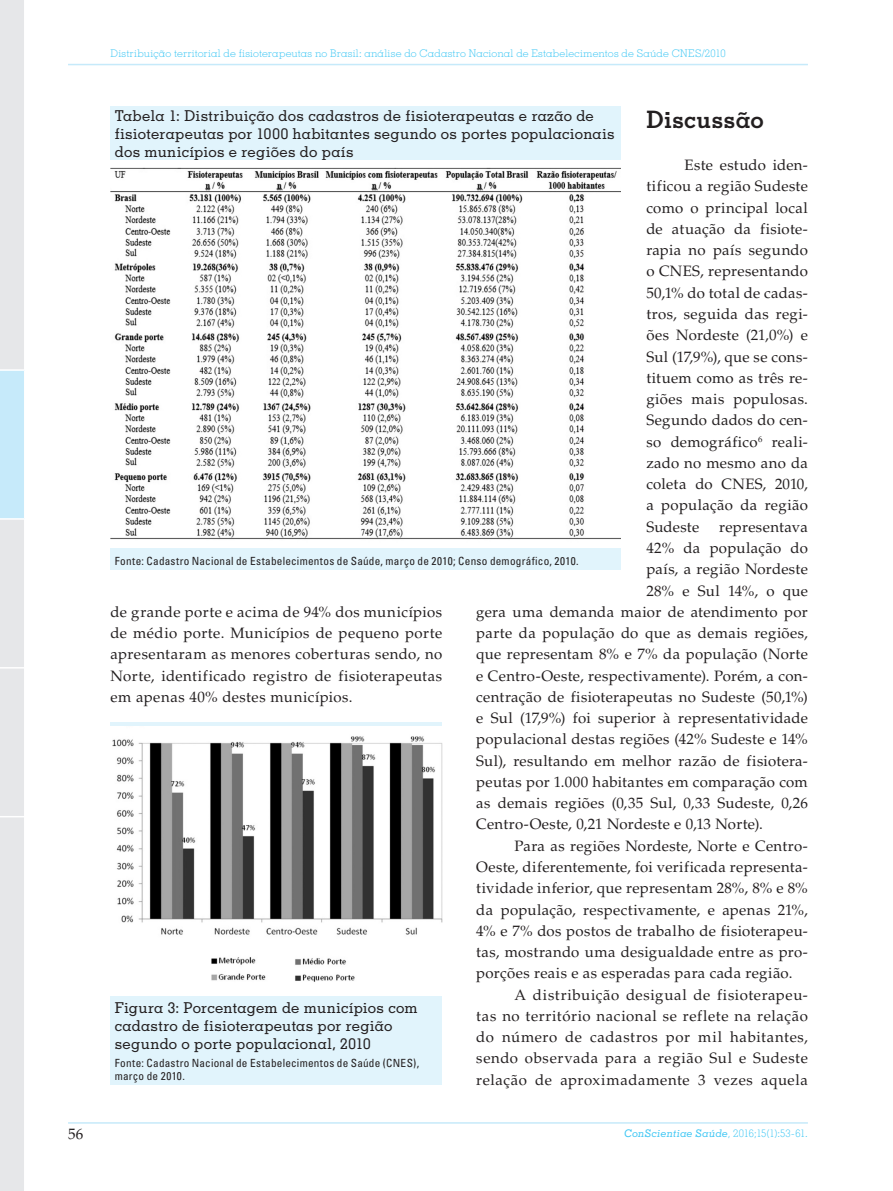
<style>
.page{position:relative;width:893px;height:1191px;background:#fff}
.page>*{position:absolute;margin:0;border:0;box-sizing:border-box;transform-origin:0 0}
.CS_Subtitulo{font:700 24px "Memphis LT Std";letter-spacing:.01em;color:#231f20}
.CS_Normal{font:15px/21.3px "Palatino LT Std";letter-spacing:.02em;color:#231f20;text-align:justify}
.CS_Tabela_-_titulo{font:500 15px/18px "Memphis LT Std";letter-spacing:.01em;color:#231f20}
.Cs_Tabela_-_nota{font:condensed 11.25px/13.5px "Univers LT Std";letter-spacing:.02em;color:#231f20}
.t1{font:300 10.5px "Memphis LT Std";letter-spacing:.015em;color:#40c7f4}
.t2{font:300 10.5px "Memphis LT Std";letter-spacing:-.025em;color:#40c7f4}
.s1{font-weight:500;font-style:italic}
</style>
<div class="page">
<hr style="left:68px;top:64px;width:740px;height:1px;background:#c6eafa">
<hr style="left:68px;top:1122px;width:740px;height:1px;background:#c6eafa">
<svg style="left:0;top:0;width:24px;height:1191px;background:#e2e7eb"></svg>
<div style="left:111px;top:106px;width:510px;height:463px;background:#e1f4fc"></div>
<img style="left:111px;top:160px;width:510px;height:387px">
<div style="left:111px;top:722px;width:331px;height:362px;background:#e1f4fc"></div>
<img style="left:111px;top:727px;width:331px;height:268px">
<p class="t1" style="left:111px;top:47px;width:617px">Distribuição territorial de fisioterapeutas no Brasil: análise do Cadastro Nacional de Estabelecimentos de Saúde CNES/2010</p>
<p class="CS_Subtitulo" style="left:646px;top:104px;width:119px">Discussão</p>
<p class="CS_Normal" style="left:646px;top:155px;width:163px;text-indent:38px">Este estudo iden&shy;tificou a região Sudeste como o principal local de atuação da fisiote&shy;rapia no país segundo o CNES, representando 50,1% do total de cadas&shy;tros, seguida das regi&shy;ões Nordeste (21,0%) e Sul (17,9%), que se cons&shy;tituem como as três re&shy;giões mais populosas.<br>Segundo dados do cen&shy;so demográfico<sup>6</sup> reali&shy;zado no mesmo ano da coleta do CNES, 2010, a população da região Sudeste</p>
<p class="CS_Tabela_-_titulo" style="left:115px;top:107px;width:501px">Tabela 1: Distribuição dos cadastros de fisioterapeutas e razão de fisioterapeutas por 1000 habitantes segundo os portes populacionais dos municípios e regiões do país</p>
<p class="CS_Normal" style="left:719px;top:516px;width:90px">representava</p>
<p class="CS_Normal" style="left:646px;top:537px;width:163px">42% da população do</p>
<p class="CS_Normal" style="left:646px;top:559px;width:163px">país, a região Nordeste</p>
<p class="CS_Normal" style="left:646px;top:580px;width:163px">28% e Sul 14%, o que</p>
<p class="CS_Normal" style="left:476px;top:601px;width:333px">gera uma demanda maior de atendimento por</p>
<p class="CS_Normal" style="left:476px;top:622px;width:333px">parte da população do que as demais regiões,</p>
<p class="CS_Normal" style="left:476px;top:644px;width:333px">que representam 8% e 7% da população (Norte</p>
<p class="CS_Normal" style="left:476px;top:665px;width:333px">e Centro-Oeste, respectivamente). Porém, a con-</p>
<p class="CS_Normal" style="left:476px;top:686px;width:333px">centração de fisioterapeutas no Sudeste (50,1%)</p>
<p class="CS_Normal" style="left:476px;top:707px;width:333px">e Sul (17,9%) foi superior à representatividade</p>
<p class="CS_Normal" style="left:476px;top:729px;width:333px">populacional destas regiões (42% Sudeste e 14%</p>
<p class="CS_Normal" style="left:476px;top:750px;width:333px">Sul), resultando em melhor razão de fisiotera-</p>
<p class="CS_Normal" style="left:476px;top:771px;width:333px">peutas por 1.000 habitantes em comparação com</p>
<p class="CS_Normal" style="left:476px;top:792px;width:333px">as demais regiões (0,35 Sul, 0,33 Sudeste, 0,26</p>
<p class="CS_Normal" style="left:476px;top:814px;width:288px">Centro-Oeste, 0,21 Nordeste e 0,13 Norte).</p>
<p class="CS_Normal" style="left:476px;top:835px;width:333px;text-indent:38px">Para as regiões Nordeste, Norte e Centro-Oeste, diferentemente, foi verificada representa&shy;tividade inferior, que representam 28%, 8% e 8% da população, respectivamente, e apenas 21%, 4% e 7% dos postos de trabalho de fisioterapeu&shy;tas, mostrando uma desigualdade entre as pro&shy;porções reais e as esperadas para cada região.</p>
<p class="CS_Normal" style="left:476px;top:984px;width:333px;text-indent:38px">A distribuição desigual de fisioterapeu&shy;tas no território nacional se reflete na relação do número de cadastros por mil habitantes, sendo observada para a região Sul e Sudeste relação de aproximadamente 3 vezes aquela</p>
<p class="Cs_Tabela_-_nota" style="left:115px;top:554px;width:465px">Fonte: Cadastro Nacional de Estabelecimentos de Saúde, março de 2010; Censo demográfico, 2010.</p>
<p class="CS_Normal" style="left:111px;top:601px;width:333px">de grande porte e acima de 94% dos municípios de médio porte. Municípios de pequeno porte apresentaram as menores coberturas sendo, no Norte, identificado registro de fisioterapeutas em apenas 40% destes municípios.</p>
<p class="CS_Tabela_-_titulo" style="left:115px;top:998px;width:305px">Figura 3: Porcentagem de municípios com cadastro de fisioterapeutas por região segundo o porte populacional, 2010</p>
<p class="Cs_Tabela_-_nota" style="left:115px;top:1056px;width:306px">Fonte: Cadastro Nacional de Estabelecimentos de Saúde (CNES), março de 2010.</p>
<p class="CS_Normal" style="left:68px;top:1123px;width:17px">56</p>
<p class="t2" style="left:624px;top:1127px;width:185px"><span class="s1">ConScientiae Saúde</span>, 2016;15(1):53-61.</p>
</div>
